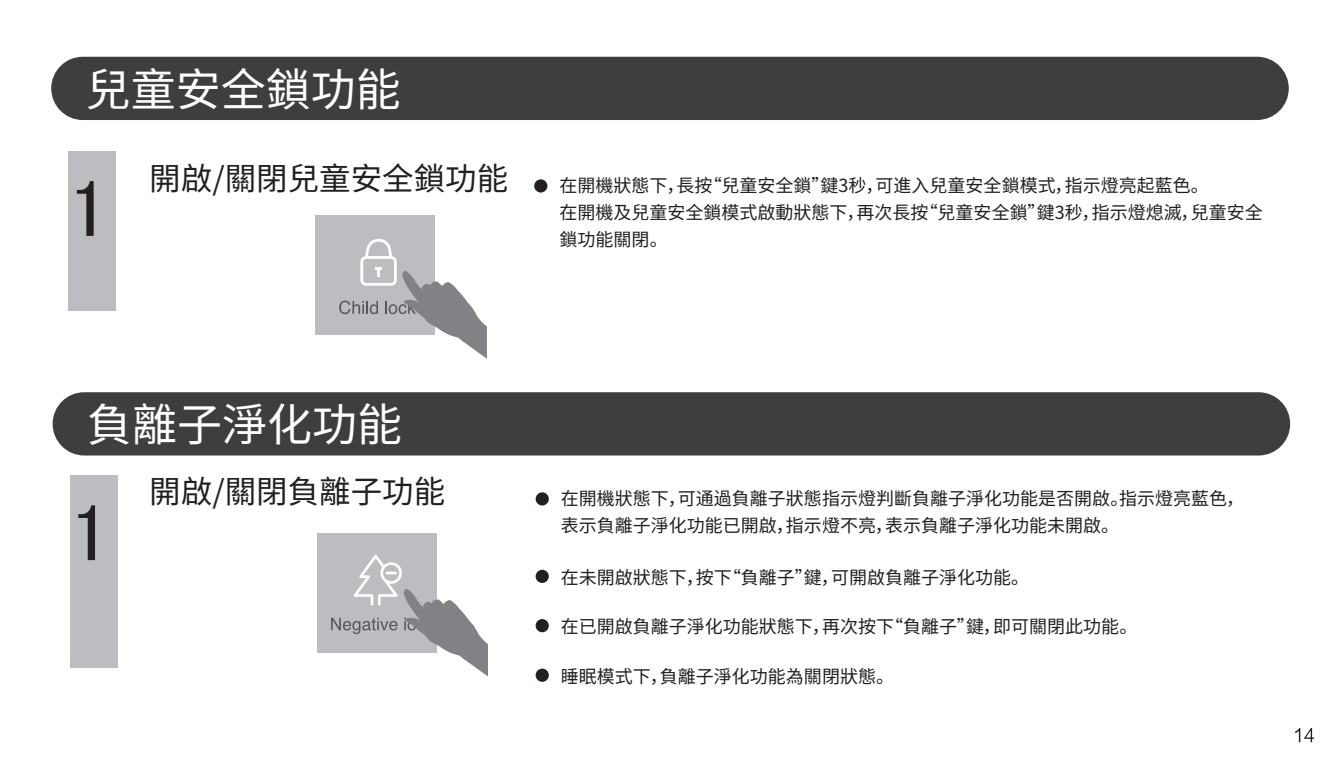
<style>
.page{position:relative;width:1340px;height:766px;background:#fff}
.page>*{position:absolute;margin:0;border:0;box-sizing:border-box;transform-origin:0 0}
.t1{font:45px "Source Han Sans CN";color:#fff}
.t2{font:31.5px "Source Han Sans CN";color:#231f20}
.t3{font:18px/27px "Source Han Sans CN";color:#231f20}
</style>
<div class="page">
<svg style="left:1295px;top:728px;width:18px;height:14px"></svg>
<div style="left:51px;top:57px;width:1237px;height:63px;background:#3e3e3f;border-radius:32px"></div>
<div style="left:534px;top:179px;width:13px;height:13px;background:#231f20;border-radius:50%"></div>
<div style="left:68px;top:151px;width:48px;height:159px;background:#bcbdc0"></div>
<svg style="left:77px;top:181px;width:17px;height:55px"></svg>
<div style="left:316px;top:215px;width:119px;height:120px;background:#bcbdc0"></div>
<div style="left:53px;top:392px;width:1237px;height:63px;background:#3e3e3f;border-radius:32px"></div>
<div style="left:535px;top:619px;width:14px;height:13px;background:#231f20;border-radius:50%"></div>
<div style="left:535px;top:668px;width:14px;height:13px;background:#231f20;border-radius:50%"></div>
<div style="left:535px;top:492px;width:14px;height:13px;background:#231f20;border-radius:50%"></div>
<div style="left:535px;top:569px;width:14px;height:13px;background:#231f20;border-radius:50%"></div>
<div style="left:70px;top:475px;width:48px;height:193px;background:#bcbdc0"></div>
<svg style="left:78px;top:505px;width:17px;height:55px"></svg>
<div style="left:317px;top:533px;width:119px;height:119px;background:#bcbdc0"></div>
<svg style="left:331px;top:554px;width:157px;height:123px"></svg>
<svg style="left:339px;top:239px;width:147px;height:119px"></svg>
<h1 class="t1" style="left:86px;top:64px;width:317px">兒童安全鎖功能</h1>
<h2 class="t2" style="left:149px;top:160px;width:360px">開啟/關閉兒童安全鎖功能</h2>
<p class="t3" style="left:559px;top:172px;width:704px">在開機狀態下，長按“兒童安全鎖”鍵3秒，可進入兒童安全鎖模式，指示燈亮起藍色。<br>在開機及兒童安全鎖模式啟動狀態下，再次長按“兒童安全鎖”鍵3秒，指示燈熄滅，兒童安全鎖功能關閉。</p>
<h1 class="t1" style="left:87px;top:399px;width:317px">負離子淨化功能</h1>
<h2 class="t2" style="left:149px;top:473px;width:297px">開啟/關閉負離子功能</h2>
<p class="t3" style="left:561px;top:485px;width:684px">在開機狀態下，可通過負離子狀態指示燈判斷負離子淨化功能是否開啟。指示燈亮藍色，表示負離子淨化功能已開啟，指示燈不亮，表示負離子淨化功能未開啟。</p>
<p class="t3" style="left:561px;top:563px;width:470px">在未開啟狀態下，按下“負離子”鍵，可開啟負離子淨化功能。</p>
<p class="t3" style="left:561px;top:613px;width:578px">在已開啟負離子淨化功能狀態下，再次按下“負離子”鍵，即可關閉此功能。</p>
<p class="t3" style="left:561px;top:662px;width:335px">睡眠模式下，負離子淨化功能為關閉狀態。</p>
</div>
